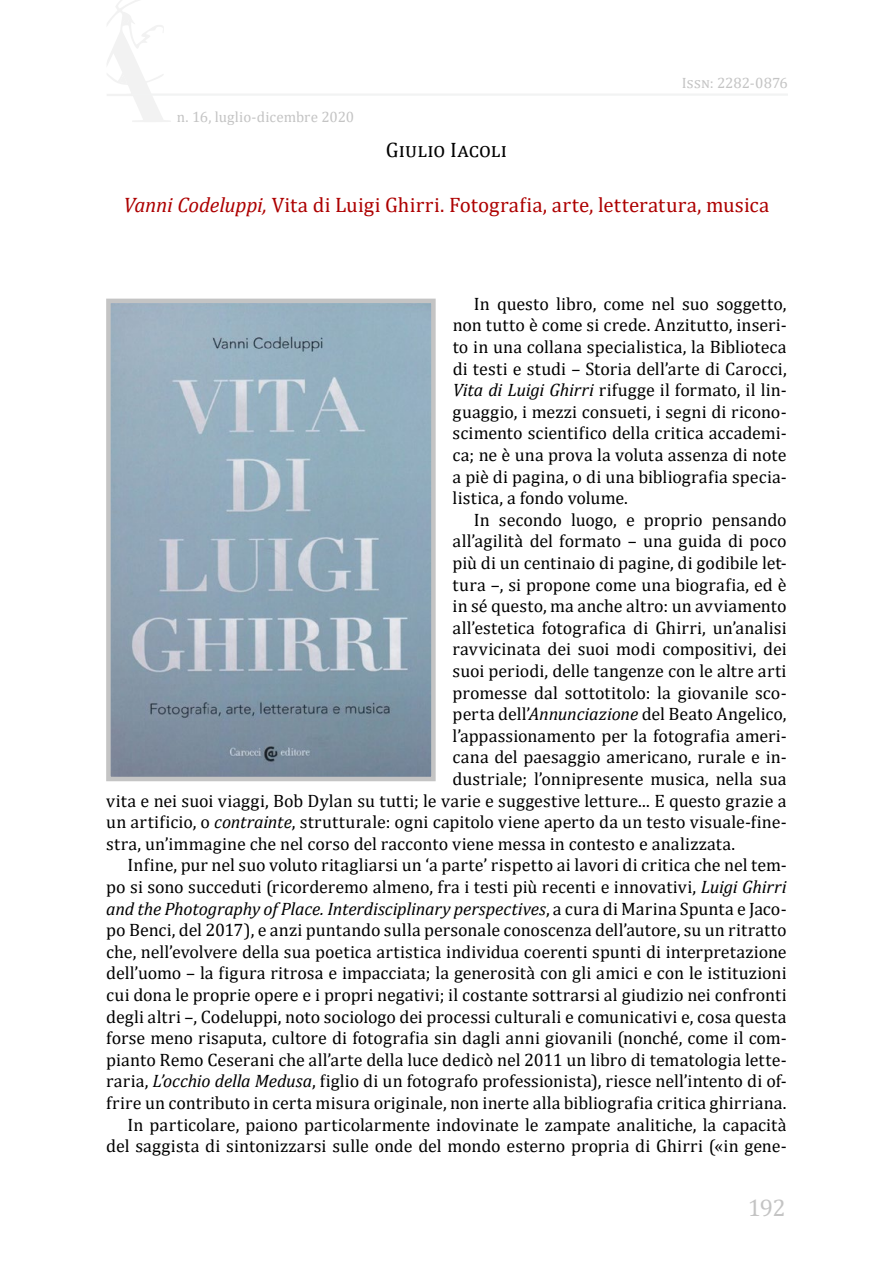
<style>
.page{position:relative;width:893px;height:1263px;background:#fff}
.page>*{position:absolute;margin:0;border:0;box-sizing:border-box;transform-origin:0 0}
.t1{font:24px "Cambria";color:#c4c4c4}
.t2{font:21px "Cambria";letter-spacing:.01em;color:#ad0101}
.t3{font:21px "Cambria";color:#000}
.t4{font:18px/21.6px "Cambria";letter-spacing:.005em;color:#000;text-align:justify}
.t5{font:italic 18px "Cambria";letter-spacing:-.01em;color:#000}
.t6{font:15px "Cambria";color:#c4c4c4}
.s1{font-style:italic}
.s2{font-style:normal}
</style>
<div class="page">
<svg style="left:107px;top:0;width:64px;height:122px"></svg>
<hr style="left:131px;top:93px;width:657px;height:3px;background:#f2f3f3">
<img style="left:111px;top:304px;width:320px;height:472px">
<div style="left:106px;top:299px;width:330px;height:482px;border:4px solid #c4c4c4"></div>
<p class="t6" style="left:177px;top:108px;width:179px">n. 16, luglio-dicembre 2020</p>
<p class="t6" style="left:682px;top:74px;width:108px">Issn: 2282-0876</p>
<p class="t3" style="left:386px;top:137px;width:123px">Giulio Iacoli</p>
<p class="t2" style="left:124px;top:192px;width:647px"><span class="s1">Vanni Codeluppi,</span> Vita di Luigi Ghirri. Fotografia, arte, letteratura, musica</p>
<p class="t4" style="left:453px;top:293px;width:336px;text-indent:21px">In questo libro, come nel suo soggetto, non tutto è come si crede. Anzitutto, inseri&shy;to in una collana specialistica, la Biblioteca di testi e studi – Storia dell’arte di Carocci, <span class="s1">Vita di Luigi Ghirri</span> rifugge il formato, il lin&shy;guaggio, i mezzi consueti, i segni di ricono&shy;scimento scientifico della critica accademi&shy;ca; ne è una prova la voluta assenza di note a piè di pagina, o di una bibliografia specia&shy;listica, a fondo volume.</p>
<p class="t4" style="left:474px;top:509px;width:314px">In secondo luogo, e proprio pensando</p>
<p class="t4" style="left:453px;top:530px;width:335px">all’agilità del formato – una guida di poco</p>
<p class="t4" style="left:453px;top:552px;width:335px">più di un centinaio di pagine, di godibile let-</p>
<p class="t4" style="left:453px;top:574px;width:335px">tura –, si propone come una biografia, ed è</p>
<p class="t4" style="left:453px;top:595px;width:335px">in sé questo, ma anche altro: un avviamento</p>
<p class="t4" style="left:453px;top:617px;width:335px">all’estetica fotografica di Ghirri, un’analisi</p>
<p class="t4" style="left:453px;top:638px;width:335px">ravvicinata dei suoi modi compositivi, dei</p>
<p class="t4" style="left:453px;top:660px;width:335px">suoi periodi, delle tangenze con le altre arti</p>
<p class="t4" style="left:453px;top:682px;width:335px">promesse dal sottotitolo: la giovanile sco-</p>
<p class="t4" style="left:453px;top:703px;width:335px">perta dell’<span class="s1">Annunciazione</span> del Beato Angelico,</p>
<p class="t4" style="left:453px;top:725px;width:335px">l’appassionamento per la fotografia ameri-</p>
<p class="t4" style="left:453px;top:746px;width:335px">cana del paesaggio americano, rurale e in-</p>
<p class="t4" style="left:453px;top:768px;width:335px">dustriale; l’onnipresente musica, nella sua</p>
<p class="t4" style="left:106px;top:790px;width:682px">vita e nei suoi viaggi, Bob Dylan su tutti; le varie e suggestive letture... E questo grazie a</p>
<p class="t4" style="left:106px;top:811px;width:682px">un artificio, o <span class="s1">contrainte</span>, strutturale: ogni capitolo viene aperto da un testo visuale-fine-</p>
<p class="t4" style="left:106px;top:833px;width:630px">stra, un’immagine che nel corso del racconto viene messa in contesto e analizzata.</p>
<p class="t4" style="left:128px;top:854px;width:661px">Infine, pur nel suo voluto ritagliarsi un ‘a parte’ rispetto ai lavori di critica che nel tem-</p>
<p class="t4" style="left:106px;top:876px;width:682px">po si sono succeduti (ricorderemo almeno, fra i testi più recenti e innovativi, <span class="s1">Luigi Ghirri</span></p>
<p class="t5" style="left:106px;top:896px;width:682px">and the Photography of Place. Interdisciplinary perspectives<span class="s2">, a cura di Marina Spunta e Jaco-</span></p>
<p class="t4" style="left:106px;top:919px;width:682px">po Benci, del 2017), e anzi puntando sulla personale conoscenza dell’autore, su un ritratto</p>
<p class="t4" style="left:106px;top:941px;width:682px">che, nell’evolvere della sua poetica artistica individua coerenti spunti di interpretazione</p>
<p class="t4" style="left:106px;top:962px;width:682px">dell’uomo – la figura ritrosa e impacciata; la generosità con gli amici e con le istituzioni</p>
<p class="t4" style="left:106px;top:984px;width:682px">cui dona le proprie opere e i propri negativi; il costante sottrarsi al giudizio nei confronti</p>
<p class="t4" style="left:106px;top:1006px;width:682px">degli altri –, Codeluppi, noto sociologo dei processi culturali e comunicativi e, cosa questa</p>
<p class="t4" style="left:106px;top:1027px;width:682px">forse meno risaputa, cultore di fotografia sin dagli anni giovanili (nonché, come il com-</p>
<p class="t4" style="left:106px;top:1049px;width:682px">pianto Remo Ceserani che all’arte della luce dedicò nel 2011 un libro di tematologia lette-</p>
<p class="t4" style="left:106px;top:1070px;width:682px">raria, <span class="s1">L’occhio della Medusa</span>, figlio di un fotografo professionista), riesce nell’intento di of-</p>
<p class="t4" style="left:106px;top:1092px;width:682px">frire un contributo in certa misura originale, non inerte alla bibliografia critica ghirriana.</p>
<p class="t4" style="left:128px;top:1114px;width:661px">In particolare, paiono particolarmente indovinate le zampate analitiche, la capacità</p>
<p class="t4" style="left:106px;top:1135px;width:682px">del saggista di sintonizzarsi sulle onde del mondo esterno propria di Ghirri («in gene-</p>
<h1 class="t1" style="left:748px;top:1193px;width:39px">192</h1>
</div>
